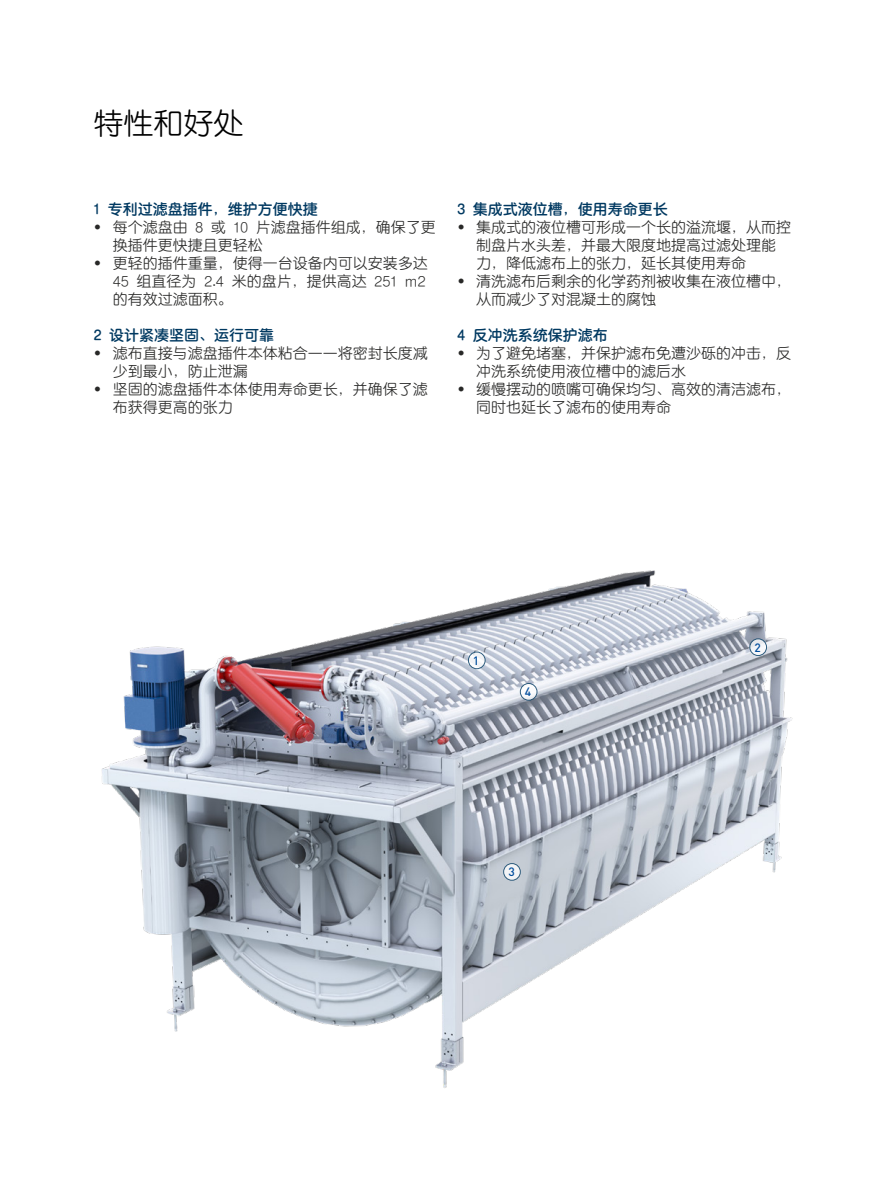
<style>
.page{position:relative;width:893px;height:1191px;background:#fff}
.page>*{position:absolute;margin:0;border:0;box-sizing:border-box;transform-origin:0 0}
.t1{font:30px "Tensentype Jia Li Xi Yuan GB18030";color:#000}
.t2{font:15px/18px "Tensentype Jia Li Xi Yuan GB18030";color:#282827}
.Subtitle_number{font:15px "Tensentype Jia Li Da Yuan GB18030";color:#003961}
.Part_number_in_circl{font:500 12px "DIN Pro";color:#004d9d}
.s1{font-family:"DIN Pro";font-weight:300}
</style>
<div class="page">
<img style="left:102px;top:570px;width:691px;height:518px">
<svg style="left:468px;top:652px;width:17px;height:16px"></svg>
<div style="left:468px;top:651px;width:17px;height:18px;border:1px solid #003961;border-radius:50%"></div>
<div style="left:520px;top:683px;width:17px;height:17px;background:#fff;border-radius:50%"></div>
<div style="left:520px;top:683px;width:17px;height:17px;border:1px solid #003961;border-radius:50%"></div>
<svg style="left:504px;top:863px;width:16px;height:17px"></svg>
<div style="left:503px;top:863px;width:18px;height:17px;border:1px solid #003961;border-radius:50%"></div>
<svg style="left:750px;top:639px;width:16px;height:16px"></svg>
<div style="left:749px;top:638px;width:18px;height:18px;border:1px solid #003961;border-radius:50%"></div>
<p class="t1" style="left:94px;top:103px;width:151px">特性和好处</p>
<p class="Subtitle_number" style="left:94px;top:199px;width:226px">1 专利过滤盘插件，维护方便快捷</p>
<p class="t2" style="left:113px;top:218px;width:325px;text-indent:-19px"><span class="s1">•</span> 每个滤盘由 8 或 10 片滤盘插件组成，确保了更换插件更快捷且更轻松</p>
<p class="t2" style="left:113px;top:254px;width:316px;text-indent:-19px"><span class="s1">•</span> 更轻的插件重量，使得一台设备内可以安装多达<br>45 组直径为 2.4 米的盘片，提供高达 251 m2的有效过滤面积。</p>
<p class="Subtitle_number" style="left:94px;top:325px;width:182px">2 设计紧凑坚固、运行可靠</p>
<p class="t2" style="left:113px;top:344px;width:316px;text-indent:-19px"><span class="s1">•</span> 滤布直接与滤盘插件本体粘合——将密封长度减少到最小，防止泄漏</p>
<p class="t2" style="left:113px;top:380px;width:316px;text-indent:-19px"><span class="s1">•</span> 坚固的滤盘插件本体使用寿命更长，并确保了滤布获得更高的张力</p>
<p class="Subtitle_number" style="left:457px;top:199px;width:212px">3 集成式液位槽，使用寿命更长</p>
<p class="t2" style="left:476px;top:218px;width:316px;text-indent:-19px"><span class="s1">•</span> 集成式的液位槽可形成一个长的溢流堰，从而控制盘片水头差，并最大限度地提高过滤处理能力，降低滤布上的张力，延长其使用寿命</p>
<p class="t2" style="left:476px;top:272px;width:316px;text-indent:-19px"><span class="s1">•</span> 清洗滤布后剩余的化学药剂被收集在液位槽中，从而减少了对混凝土的腐蚀</p>
<p class="Subtitle_number" style="left:457px;top:325px;width:152px">4 反冲洗系统保护滤布</p>
<p class="t2" style="left:476px;top:344px;width:316px;text-indent:-19px"><span class="s1">•</span> 为了避免堵塞，并保护滤布免遭沙砾的冲击，反冲洗系统使用液位槽中的滤后水</p>
<p class="t2" style="left:476px;top:380px;width:316px;text-indent:-19px"><span class="s1">•</span> 缓慢摆动的喷嘴可确保均匀、高效的清洁滤布，同时也延长了滤布的使用寿命</p>
<p class="Part_number_in_circl" style="left:473px;top:652px;width:8px">1</p>
<p class="Part_number_in_circl" style="left:525px;top:684px;width:8px">4</p>
<p class="Part_number_in_circl" style="left:508px;top:864px;width:8px">3</p>
<p class="Part_number_in_circl" style="left:754px;top:639px;width:8px">2</p>
</div>
